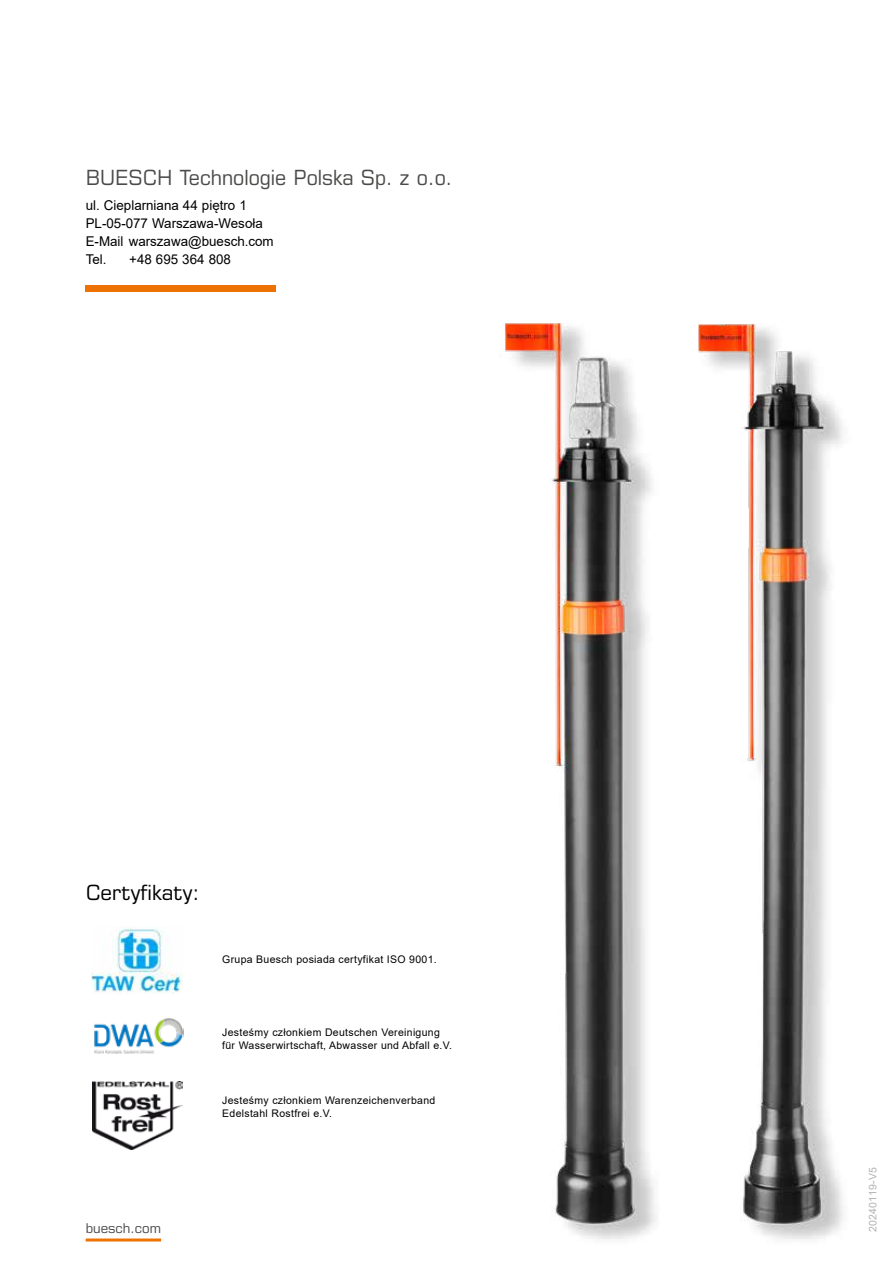
<style>
.page{position:relative;width:893px;height:1263px;background:#fff}
.page>*{position:absolute;margin:0;border:0;box-sizing:border-box;transform-origin:0 0}
.t1{font:21px "Eurostile LT Pro";color:#4a4a49;scale:.95 1}
.t2{font:21px "Eurostile LT Pro";color:#000}
.t3{font:13.5px/18px "Arial";color:#000}
.t4{font:13.5px "Eurostile LT Pro";color:#4a4a49}
.t5{font:10.5px/12.6px "Arial";letter-spacing:.03em;color:#000}
.t6{font:10.5px "Arial";letter-spacing:.03em;color:#b3b2b2}
</style>
<div class="page">
<img style="left:91px;top:927px;width:91px;height:66px">
<img style="left:94px;top:1018px;width:89px;height:36px">
<img style="left:93px;top:1082px;width:90px;height:67px">
<img style="left:503px;top:323px;width:341px;height:917px">
<div style="left:86px;top:286px;width:190px;height:6px;background:#ee7203"></div>
<hr style="left:86px;top:1238px;width:75px;height:3px;background:#ee7203">
<h1 class="t1" style="left:86px;top:165px;width:388px">BUESCH Technologie Polska Sp. z o.o.</h1>
<p class="t3" style="left:86px;top:196px;width:190px">ul. Cieplarniana 44 piętro 1<br>PL-05-077 Warszawa-Wesoła<br>E-Mail warszawa@buesch.com<br>Tel.</p>
<p class="t3" style="left:129px;top:250px;width:103px">+48 695 364 808</p>
<h1 class="t2" style="left:86px;top:879px;width:115px">Certyfikaty:</h1>
<p class="t5" style="left:222px;top:953px;width:216px">Grupa Buesch posiada certyfikat ISO 9001.</p>
<p class="t5" style="left:222px;top:1026px;width:231px">Jesteśmy członkiem Deutschen Vereinigung für Wasserwirtschaft, Abwasser und Abfall e.V.</p>
<p class="t5" style="left:222px;top:1094px;width:215px">Jesteśmy członkiem Warenzeichenverband<br>Edelstahl Rostfrei e.V.</p>
<p class="t4" style="left:86px;top:1220px;width:77px">buesch.com</p>
<p class="t6" style="left:865px;top:1232px;width:67px;rotate:-90deg">20240119-V5</p>
</div>
